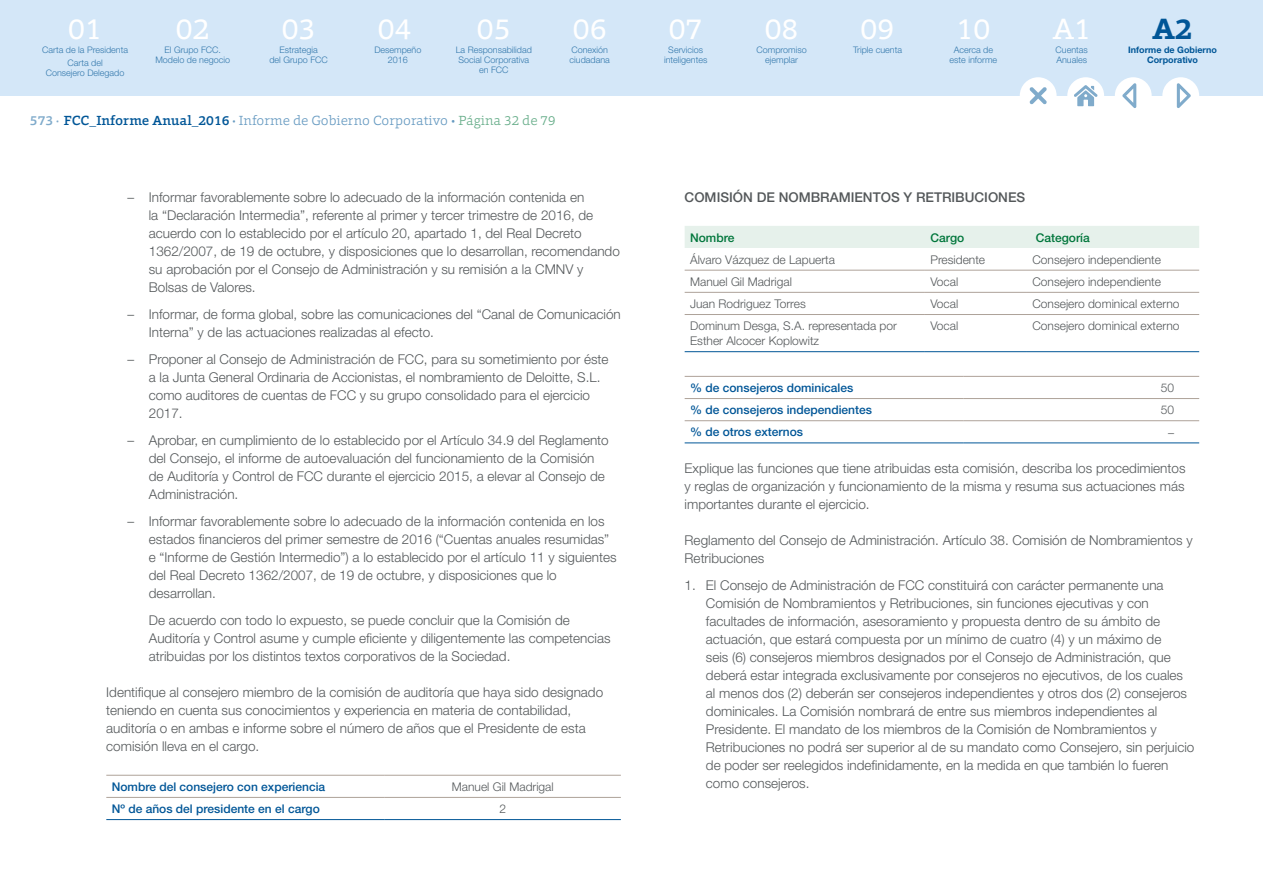
<style>
.page{position:relative;width:1263px;height:893px;background:#fff}
.page>*{position:absolute;margin:0;border:0;box-sizing:border-box;transform-origin:0 0}
.t1{font:30px "Foro";color:#fff}
.t2{font:700 30px "Foro";color:#005697}
.t3{font:300 13.5px/18px "Helvetica Neue LT";color:#54585a}
.t4{font:300 13.5px "Foro";color:#669ac1}
.t5{font:500 13.5px "Helvetica Neue LT";color:#54585a}
.t6{font:300 12px/15px "Helvetica Neue LT";color:#54585a}
.t7{font:500 12px "Helvetica Neue LT";color:#005697}
.t8{font:500 12px "Helvetica Neue LT";color:#00763b}
.t9{font:300 9px/9.8px "Helvetica Neue LT";color:#3378ac;text-align:center}
.t10{font:700 9px/9.8px "Helvetica Neue LT";color:#005697;text-align:center}
.s1{font-weight:500;color:#80abcb}
.s2{font-weight:500;color:#005697}
.s3{font-weight:700}
.s4{color:#66ad89}
</style>
<div class="page">
<div style="left:0;top:0;width:1263px;height:96px;background:#d4e7f8"></div>
<div style="left:1162px;top:77px;width:37px;height:37px;background:#fff;border-radius:50%"></div>
<div style="left:1115px;top:77px;width:37px;height:37px;background:#fff;border-radius:50%"></div>
<div style="left:1067px;top:77px;width:37px;height:37px;background:#fff;border-radius:50%"></div>
<div style="left:1020px;top:77px;width:36px;height:37px;background:#fff;border-radius:50%"></div>
<svg style="left:1074px;top:85px;width:24px;height:21px"></svg>
<svg style="left:1122px;top:83px;width:14px;height:25px"></svg>
<svg style="left:1177px;top:83px;width:14px;height:25px"></svg>
<svg style="left:1029px;top:87px;width:18px;height:17px"></svg>
<hr style="left:106px;top:775px;width:279px;height:1px;background:#aea299">
<hr style="left:385px;top:775px;width:236px;height:1px;background:#aea299">
<hr style="left:106px;top:797px;width:279px;height:1px;background:#aea299">
<hr style="left:385px;top:797px;width:236px;height:1px;background:#aea299">
<hr style="left:106px;top:819px;width:279px;height:1px;background:#005697">
<hr style="left:385px;top:819px;width:236px;height:1px;background:#005697">
<div style="left:685px;top:226px;width:514px;height:22px;background:#e6f1eb"></div>
<hr style="left:685px;top:270px;width:240px;height:1px;background:#aea299">
<hr style="left:925px;top:270px;width:102px;height:1px;background:#aea299">
<hr style="left:1027px;top:270px;width:172px;height:1px;background:#aea299">
<hr style="left:685px;top:292px;width:240px;height:1px;background:#aea299">
<hr style="left:925px;top:292px;width:102px;height:1px;background:#aea299">
<hr style="left:1027px;top:292px;width:172px;height:1px;background:#aea299">
<hr style="left:685px;top:314px;width:240px;height:1px;background:#aea299">
<hr style="left:925px;top:314px;width:102px;height:1px;background:#aea299">
<hr style="left:1027px;top:314px;width:172px;height:1px;background:#aea299">
<hr style="left:685px;top:351px;width:240px;height:1px;background:#005697">
<hr style="left:925px;top:351px;width:102px;height:1px;background:#005697">
<hr style="left:1027px;top:351px;width:172px;height:1px;background:#005697">
<hr style="left:685px;top:376px;width:278px;height:1px;background:#aea299">
<hr style="left:963px;top:376px;width:236px;height:1px;background:#aea299">
<hr style="left:685px;top:398px;width:278px;height:1px;background:#aea299">
<hr style="left:963px;top:398px;width:236px;height:1px;background:#aea299">
<hr style="left:685px;top:420px;width:278px;height:1px;background:#aea299">
<hr style="left:963px;top:420px;width:236px;height:1px;background:#aea299">
<hr style="left:685px;top:442px;width:278px;height:1px;background:#005697">
<hr style="left:963px;top:442px;width:236px;height:1px;background:#005697">
<h1 class="t1" style="left:68px;top:10px;width:35px">01</h1>
<h1 class="t1" style="left:176px;top:10px;width:35px">02</h1>
<h1 class="t1" style="left:477px;top:10px;width:35px">05</h1>
<h1 class="t1" style="left:573px;top:10px;width:35px">06</h1>
<h1 class="t1" style="left:669px;top:10px;width:35px">07</h1>
<h1 class="t1" style="left:765px;top:10px;width:35px">08</h1>
<h1 class="t1" style="left:861px;top:10px;width:35px">09</h1>
<h1 class="t1" style="left:956px;top:10px;width:35px">10</h1>
<h1 class="t1" style="left:1053px;top:9px;width:40px">A1</h1>
<h1 class="t2" style="left:1152px;top:9px;width:41px">A2</h1>
<p class="t9" style="left:155px;top:45px;width:76px">El Grupo FCC.<br>Modelo de negocio</p>
<p class="t9" style="left:456px;top:45px;width:78px">La Responsabilidad<br>Social Corporativa en FCC</p>
<p class="t9" style="left:569px;top:45px;width:42px;text-align:left">Conexión ciudadana</p>
<p class="t9" style="left:664px;top:45px;width:45px">Servicios inteligentes</p>
<p class="t9" style="left:756px;top:45px;width:52px">Compromiso ejemplar</p>
<p class="t9" style="left:853px;top:45px;width:51px">Triple cuenta</p>
<p class="t9" style="left:949px;top:45px;width:49px">Acerca de este informe</p>
<p class="t10" style="left:1128px;top:45px;width:90px">Informe de Gobierno<br>Corporativo</p>
<h1 class="t1" style="left:282px;top:10px;width:35px">03</h1>
<p class="t9" style="left:269px;top:45px;width:60px">Estrategia<br>del Grupo FCC</p>
<h1 class="t1" style="left:378px;top:10px;width:35px">04</h1>
<p class="t9" style="left:374px;top:45px;width:49px">Desempeño<br>2016</p>
<p class="t9" style="left:1056px;top:45px;width:34px;text-align:left">Cuentas<br>Anuales</p>
<p class="t9" style="left:42px;top:43px;width:87px;line-height:13.2px">Carta de la Presidenta<br>Carta del</p>
<p class="t9" style="left:46px;top:68px;width:80px">Consejero Delegado</p>
<p class="t4" style="left:30px;top:112px;width:527px"><span class="s1">573 ·</span> <span class="s2">FCC_Informe Anual_2016</span> <span class="s3">·</span> Informe de Gobierno Corporativo • <span class="s4">Página 32 de 79</span></p>
<p class="t3" style="left:149px;top:188px;width:472px;text-indent:-21px">– Informar favorablemente sobre lo adecuado de la información contenida en<br>la “Declaración Intermedia”, referente al primer y tercer trimestre de 2016, de acuerdo con lo establecido por el artículo 20, apartado 1, del Real Decreto 1362/2007, de 19 de octubre, y disposiciones que lo desarrollan, recomendando su aprobación por el Consejo de Administración y su remisión a la CMNV y Bolsas de Valores.</p>
<p class="t3" style="left:149px;top:305px;width:473px;text-indent:-21px">– Informar, de forma global, sobre las comunicaciones del “Canal de Comunicación<br>Interna” y de las actuaciones realizadas al efecto.</p>
<p class="t3" style="left:149px;top:350px;width:461px;text-indent:-21px">– Proponer al Consejo de Administración de FCC, para su sometimiento por éste a la Junta General Ordinaria de Accionistas, el nombramiento de Deloitte, S.L. como auditores de cuentas de FCC y su grupo consolidado para el ejercicio 2017.</p>
<p class="t3" style="left:149px;top:431px;width:461px;text-indent:-21px">– Aprobar, en cumplimiento de lo establecido por el Artículo 34.9 del Reglamento del Consejo, el informe de autoevaluación del funcionamiento de la Comisión de Auditoría y Control de FCC durante el ejercicio 2015, a elevar al Consejo de Administración.</p>
<p class="t3" style="left:149px;top:512px;width:469px;text-indent:-21px">– Informar favorablemente sobre lo adecuado de la información contenida en los estados financieros del primer semestre de 2016 (“Cuentas anuales resumidas” e “Informe de Gestión Intermedio”) a lo establecido por el artículo 11 y siguientes del Real Decreto 1362/2007, de 19 de octubre, y disposiciones que lo desarrollan.</p>
<p class="t3" style="left:149px;top:611px;width:463px">De acuerdo con todo lo expuesto, se puede concluir que la Comisión de<br>Auditoría y Control asume y cumple eficiente y diligentemente las competencias atribuidas por los distintos textos corporativos de la Sociedad.</p>
<p class="t3" style="left:106px;top:683px;width:498px">Identifique al consejero miembro de la comisión de auditoría que haya sido designado teniendo en cuenta sus conocimientos y experiencia en materia de contabilidad, auditoría o en ambas e informe sobre el número de años que el Presidente de esta comisión lleva en el cargo.</p>
<p class="t7" style="left:112px;top:779px;width:215px">Nombre del consejero con experiencia</p>
<p class="t6" style="left:452px;top:779px;width:103px">Manuel Gil Madrigal</p>
<p class="t7" style="left:112px;top:802px;width:209px">Nº de años del presidente en el cargo</p>
<p class="t6" style="left:499px;top:801px;width:8px">2</p>
<p class="t5" style="left:685px;top:189px;width:342px">COMISIÓN DE NOMBRAMIENTOS Y RETRIBUCIONES</p>
<p class="t8" style="left:690px;top:230px;width:46px">Nombre</p>
<p class="t8" style="left:930px;top:230px;width:35px">Cargo</p>
<p class="t8" style="left:1036px;top:230px;width:56px">Categoría</p>
<p class="t6" style="left:690px;top:252px;width:146px">Álvaro Vázquez de Lapuerta</p>
<p class="t6" style="left:930px;top:252px;width:56px">Presidente</p>
<p class="t6" style="left:1032px;top:252px;width:130px">Consejero independiente</p>
<p class="t6" style="left:690px;top:274px;width:103px">Manuel Gil Madrigal</p>
<p class="t6" style="left:930px;top:274px;width:29px">Vocal</p>
<p class="t6" style="left:1032px;top:274px;width:130px">Consejero independiente</p>
<p class="t6" style="left:690px;top:296px;width:117px">Juan Rodriguez Torres</p>
<p class="t6" style="left:930px;top:296px;width:29px">Vocal</p>
<p class="t6" style="left:1032px;top:296px;width:148px">Consejero dominical externo</p>
<p class="t6" style="left:690px;top:318px;width:208px">Dominum Desga, S.A. representada por<br>Esther Alcocer Koplowitz</p>
<p class="t6" style="left:930px;top:318px;width:29px">Vocal</p>
<p class="t6" style="left:1032px;top:318px;width:148px">Consejero dominical externo</p>
<p class="t7" style="left:690px;top:381px;width:165px">% de consejeros dominicales</p>
<p class="t6" style="left:1161px;top:380px;width:15px">50</p>
<p class="t7" style="left:690px;top:403px;width:183px">% de consejeros independientes</p>
<p class="t6" style="left:1161px;top:402px;width:15px">50</p>
<p class="t7" style="left:690px;top:425px;width:114px">% de otros externos</p>
<p class="t6" style="left:1168px;top:424px;width:7px">–</p>
<p class="t3" style="left:685px;top:459px;width:502px;text-align:justify">Explique las funciones que tiene atribuidas esta comisión, describa los procedimientos y reglas de organización y funcionamiento de la misma y resuma sus actuaciones más importantes durante el ejercicio.</p>
<p class="t3" style="left:685px;top:531px;width:509px">Reglamento del Consejo de Administración. Artículo 38. Comisión de Nombramientos y<br>Retribuciones</p>
<p class="t3" style="left:706px;top:576px;width:490px;text-indent:-21px">1. El Consejo de Administración de FCC constituirá con carácter permanente una Comisión de Nombramientos y Retribuciones, sin funciones ejecutivas y con facultades de información, asesoramiento y propuesta dentro de su ámbito de actuación, que estará compuesta por un mínimo de cuatro (4) y un máximo de<br>seis (6) consejeros miembros designados por el Consejo de Administración, que deberá estar integrada exclusivamente por consejeros no ejecutivos, de los cuales al menos dos (2) deberán ser consejeros independientes y otros dos (2) consejeros dominicales. La Comisión nombrará de entre sus miembros independientes al Presidente. El mandato de los miembros de la Comisión de Nombramientos y Retribuciones no podrá ser superior al de su mandato como Consejero, sin perjuicio de poder ser reelegidos indefinidamente, en la medida en que también lo fueren como consejeros.</p>
</div>
